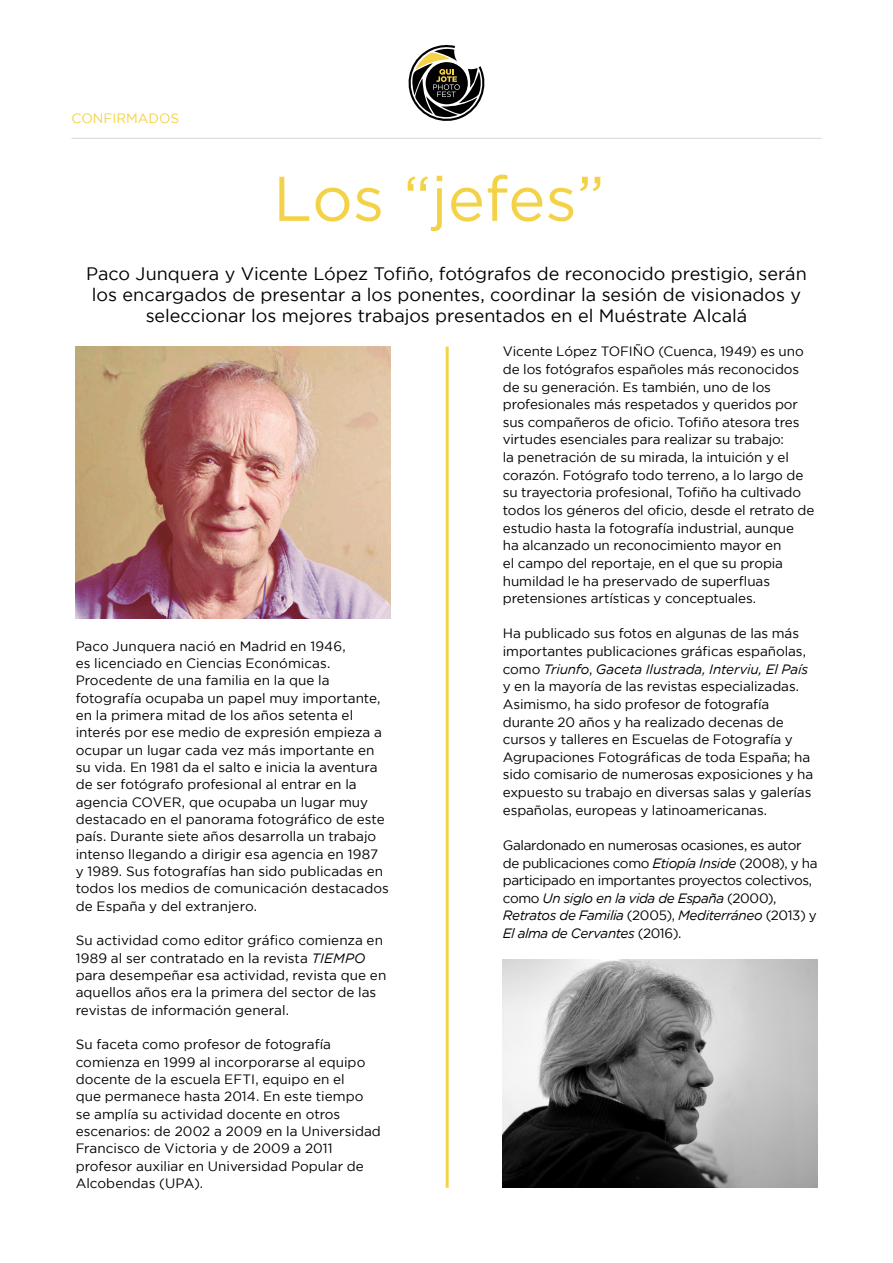
<style>
.page{position:relative;width:893px;height:1263px;background:#fff}
.page>*{position:absolute;margin:0;border:0;box-sizing:border-box;transform-origin:0 0}
.t1{font:63px "Gotham";color:#f4d247}
.t2{font:18px/21px "Gotham";color:#000;text-align:center}
.t3{font:13.5px/17.4px "Gotham";letter-spacing:-.005em;color:#000}
.t4{font:13.5px/17.7px "Gotham";letter-spacing:-.025em;color:#000}
.t5{font:13.5px "Gotham";color:#f4d247}
.s1{font-style:italic}
</style>
<div class="page">
<svg style="left:446px;top:346px;width:3px;height:842px"></svg>
<img style="left:75px;top:346px;width:316px;height:272px">
<img style="left:502px;top:959px;width:316px;height:229px">
<hr style="left:71px;top:138px;width:750px;height:1px;background:#d4d4d4">
<svg style="left:408px;top:45px;width:77px;height:76px"></svg>
<p class="t5" style="left:71px;top:111px;width:109px">CONFIRMADOS</p>
<p class="t1" style="left:273px;top:164px;width:333px">Los “jefes”</p>
<p class="t2" style="left:86px;top:262px;width:722px">Paco Junquera y Vicente López Tofiño, fotógrafos de reconocido prestigio, serán los encargados de presentar a los ponentes, coordinar la sesión de visionados y seleccionar los mejores trabajos presentados en el Muéstrate Alcalá</p>
<p class="t3" style="left:503px;top:342px;width:313px">Vicente López TOFIÑO (Cuenca, 1949) es uno de los fotógrafos españoles más reconocidos de su generación. Es también, uno de los profesionales más respetados y queridos por sus compañeros de oficio. Tofiño atesora tres virtudes esenciales para realizar su trabajo:<br>la penetración de su mirada, la intuición y el corazón. Fotógrafo todo terreno, a lo largo de su trayectoria profesional, Tofiño ha cultivado todos los géneros del oficio, desde el retrato de estudio hasta la fotografía industrial, aunque<br>ha alcanzado un reconocimiento mayor en<br>el campo del reportaje, en el que su propia humildad le ha preservado de superfluas pretensiones artísticas y conceptuales.</p>
<p class="t3" style="left:503px;top:624px;width:312px">Ha publicado sus fotos en algunas de las más importantes publicaciones gráficas españolas, como <span class="s1">Triunfo</span>, <span class="s1">Gaceta Ilustrada, Interviu, El País </span>y en la mayoría de las revistas especializadas.<br>Asimismo, ha sido profesor de fotografía durante 20 años y ha realizado decenas de cursos y talleres en Escuelas de Fotografía y Agrupaciones Fotográficas de toda España; ha sido comisario de numerosas exposiciones y ha expuesto su trabajo en diversas salas y galerías españolas, europeas y latinoamericanas.</p>
<p class="t4" style="left:503px;top:836px;width:316px">Galardonado en numerosas ocasiones, es autor de publicaciones como <span class="s1">Etiopía Inside</span> (2008), y ha participado en importantes proyectos colectivos, como <span class="s1">Un siglo en la vida de España</span> (2000), <span class="s1">Retratos de Familia</span> (2005), <span class="s1">Mediterráneo</span> (2013) y <span class="s1">El alma de Cervantes</span> (2016).</p>
<p class="t3" style="left:76px;top:637px;width:315px">Paco Junquera nació en Madrid en 1946,<br>es licenciado en Ciencias Económicas.<br>Procedente de una familia en la que la fotografía ocupaba un papel muy importante, en la primera mitad de los años setenta el interés por ese medio de expresión empieza a ocupar un lugar cada vez más importante en su vida. En 1981 da el salto e inicia la aventura de ser fotógrafo profesional al entrar en la agencia COVER, que ocupaba un lugar muy destacado en el panorama fotográfico de este país. Durante siete años desarrolla un trabajo intenso llegando a dirigir esa agencia en 1987 y 1989. Sus fotografías han sido publicadas en todos los medios de comunicación destacados de España y del extranjero.</p>
<p class="t3" style="left:76px;top:932px;width:312px">Su actividad como editor gráfico comienza en 1989 al ser contratado en la revista <span class="s1">TIEMPO </span>para desempeñar esa actividad, revista que en aquellos años era la primera del sector de las revistas de información general.</p>
<p class="t3" style="left:76px;top:1036px;width:307px">Su faceta como profesor de fotografía comienza en 1999 al incorporarse al equipo docente de la escuela EFTI, equipo en el<br>que permanece hasta 2014. En este tiempo se amplía su actividad docente en otros escenarios: de 2002 a 2009 en la Universidad Francisco de Victoria y de 2009 a 2011 profesor auxiliar en Universidad Popular de Alcobendas (UPA).</p>
</div>
